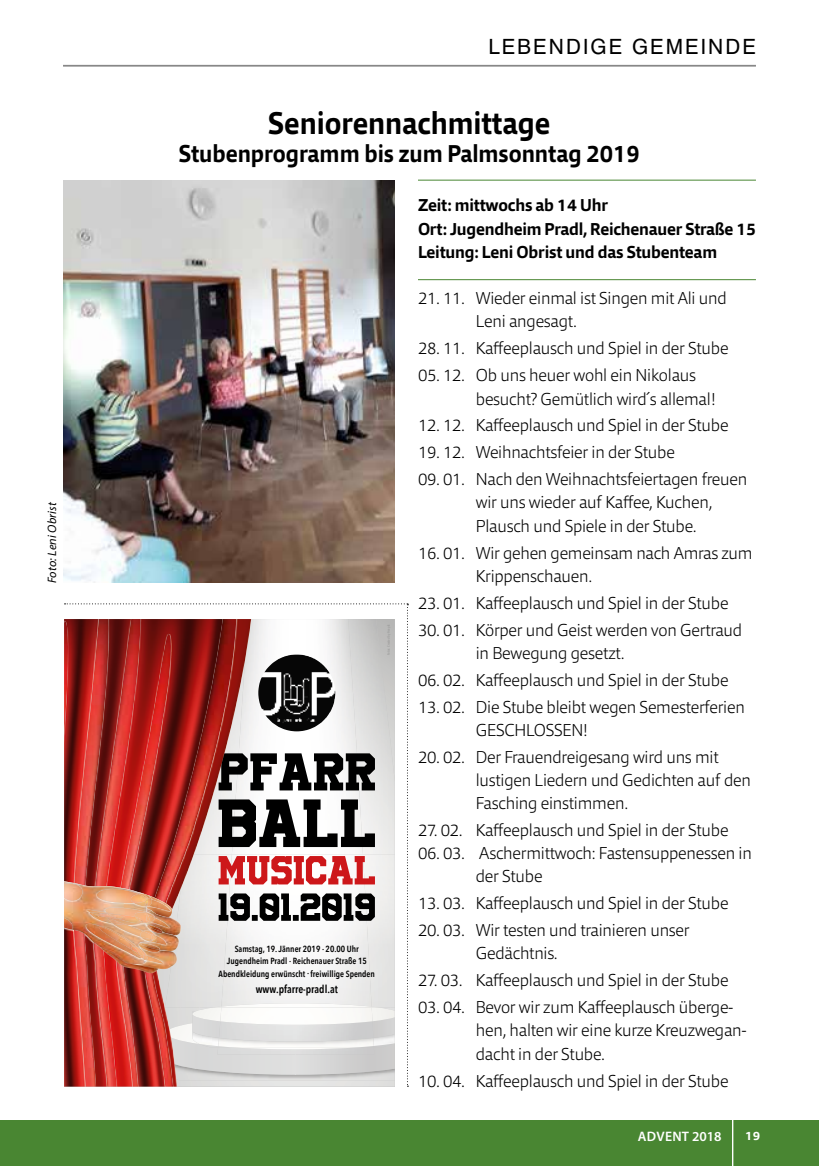
<style>
.page{position:relative;width:819px;height:1166px;background:#fff}
.page>*{position:absolute;margin:0;border:0;box-sizing:border-box;transform-origin:0 0}
.t1{font:700 31.5px "Qubo";color:#000;scale:.9 1}
.t2{font:700 24.5px "Qubo";color:#000;scale:.9 1}
.t3{font:21px "Swiss 721 BT";letter-spacing:.1em;color:#000}
.t4{font:200 17.32px/23.3px "Qubo";letter-spacing:-.01em;color:#000;scale:.95 1}
.t5{font:700 17.32px/23.3px "Qubo";letter-spacing:-.01em;color:#000;scale:.94 1}
.t6{font:600 13.83px "Myriad Pro";letter-spacing:.02em;color:#fff}
.t7{font:700 12.42px "Qubo";color:#fff}
.t8{font:italic 12.25px "Myriad Pro";letter-spacing:.01em;color:#000}
.t9{font:600 11.03px "Avenir Next Condensed";color:#000}
.t10{font:600 8.92px/12.2px "Avenir Next Condensed";color:#000;text-align:center}
</style>
<div class="page">
<hr style="left:63px;top:65px;width:693px;height:2px;background:#878787">
<div style="left:0;top:1120px;width:819px;height:46px;background:#498632"></div>
<hr style="left:732px;top:1112px;width:1px;height:54px;background:#fff">
<img style="left:63px;top:181px;width:332px;height:402px">
<hr style="left:418px;top:180px;width:338px;height:1px;background:#498632">
<hr style="left:418px;top:279px;width:338px;height:1px;background:#498632">
<img style="left:64px;top:603px;width:344px;height:484px">
<p class="t8" style="left:45px;top:583px;width:82px;rotate:-90deg">Foto: Leni Obrist</p>
<p class="t3" style="left:488px;top:33px;width:269px">LEBENDIGE GEMEINDE</p>
<h1 class="t1" style="left:268px;top:103px;width:315px">Seniorennachmittage</h1>
<h2 class="t2" style="left:179px;top:138px;width:513px">Stubenprogramm bis zum Palmsonntag 2019</h2>
<p class="t10" style="left:219px;top:943px;width:158px">Samstag, 19. Jänner 2019 . 20.00 Uhr<br>Jugendheim Pradl . Reichenauer Straße 15<br>Abendkleidung erwünscht . freiwillige Spenden</p>
<p class="t9" style="left:256px;top:980px;width:84px">www.pfarre-pradl.at</p>
<p class="t5" style="left:418px;top:194px;width:361px">Zeit: mittwochs ab 14 Uhr<br>Ort: Jugendheim Pradl, Reichenauer Straße 15<br>Leitung: Leni Obrist und das Stubenteam</p>
<p class="t4" style="left:476px;top:286px;width:266px;text-indent:-58px">21. 11. Wieder einmal ist Singen mit Ali und<br>Leni angesagt.</p>
<p class="t4" style="left:418px;top:336px;width:328px">28. 11. Kaffeeplausch und Spiel in der Stube</p>
<p class="t4" style="left:476px;top:363px;width:254px;text-indent:-58px">05. 12. Ob uns heuer wohl ein Nikolaus besucht? Gemütlich wird´s allemal!</p>
<p class="t4" style="left:418px;top:413px;width:328px">12. 12. Kaffeeplausch und Spiel in der Stube</p>
<p class="t4" style="left:418px;top:440px;width:272px">19. 12. Weihnachtsfeier in der Stube</p>
<p class="t4" style="left:476px;top:467px;width:287px;text-indent:-58px">09. 01. Nach den Weihnachtsfeiertagen freuen wir uns wieder auf Kaffee, Kuchen,<br>Plausch und Spiele in der Stube.</p>
<p class="t4" style="left:476px;top:541px;width:293px;text-indent:-58px">16. 01. Wir gehen gemeinsam nach Amras zum<br>Krippenschauen.</p>
<p class="t4" style="left:418px;top:591px;width:328px">23. 01. Kaffeeplausch und Spiel in der Stube</p>
<p class="t4" style="left:476px;top:618px;width:282px;text-indent:-58px">30. 01. Körper und Geist werden von Gertraud in Bewegung gesetzt.</p>
<p class="t4" style="left:418px;top:668px;width:328px">06. 02. Kaffeeplausch und Spiel in der Stube</p>
<p class="t4" style="left:476px;top:695px;width:285px;text-indent:-58px">13. 02. Die Stube bleibt wegen Semesterferien<br>GESCHLOSSEN!</p>
<p class="t4" style="left:476px;top:745px;width:291px;text-indent:-58px">20. 02. Der Frauendreigesang wird uns mit lustigen Liedern und Gedichten auf den<br>Fasching einstimmen.</p>
<p class="t4" style="left:418px;top:818px;width:328px">27. 02. Kaffeeplausch und Spiel in der Stube</p>
<p class="t4" style="left:476px;top:841px;width:292px;text-indent:-58px">06. 03. Aschermittwoch: Fastensuppenessen in der Stube</p>
<p class="t4" style="left:418px;top:891px;width:328px">13. 03. Kaffeeplausch und Spiel in der Stube</p>
<p class="t4" style="left:476px;top:918px;width:226px;text-indent:-58px">20. 03. Wir testen und trainieren unser<br>Gedächtnis.</p>
<p class="t4" style="left:418px;top:968px;width:328px">27. 03. Kaffeeplausch und Spiel in der Stube</p>
<p class="t4" style="left:476px;top:995px;width:287px;text-indent:-58px">03. 04. Bevor wir zum Kaffeeplausch überge&shy;hen, halten wir eine kurze Kreuzwegan&shy;dacht in der Stube.</p>
<p class="t4" style="left:418px;top:1068px;width:328px">10. 04. Kaffeeplausch und Spiel in der Stube</p>
<p class="t6" style="left:637px;top:1127px;width:85px">ADVENT 2018</p>
<p class="t7" style="left:745px;top:1127px;width:16px">19</p>
</div>
